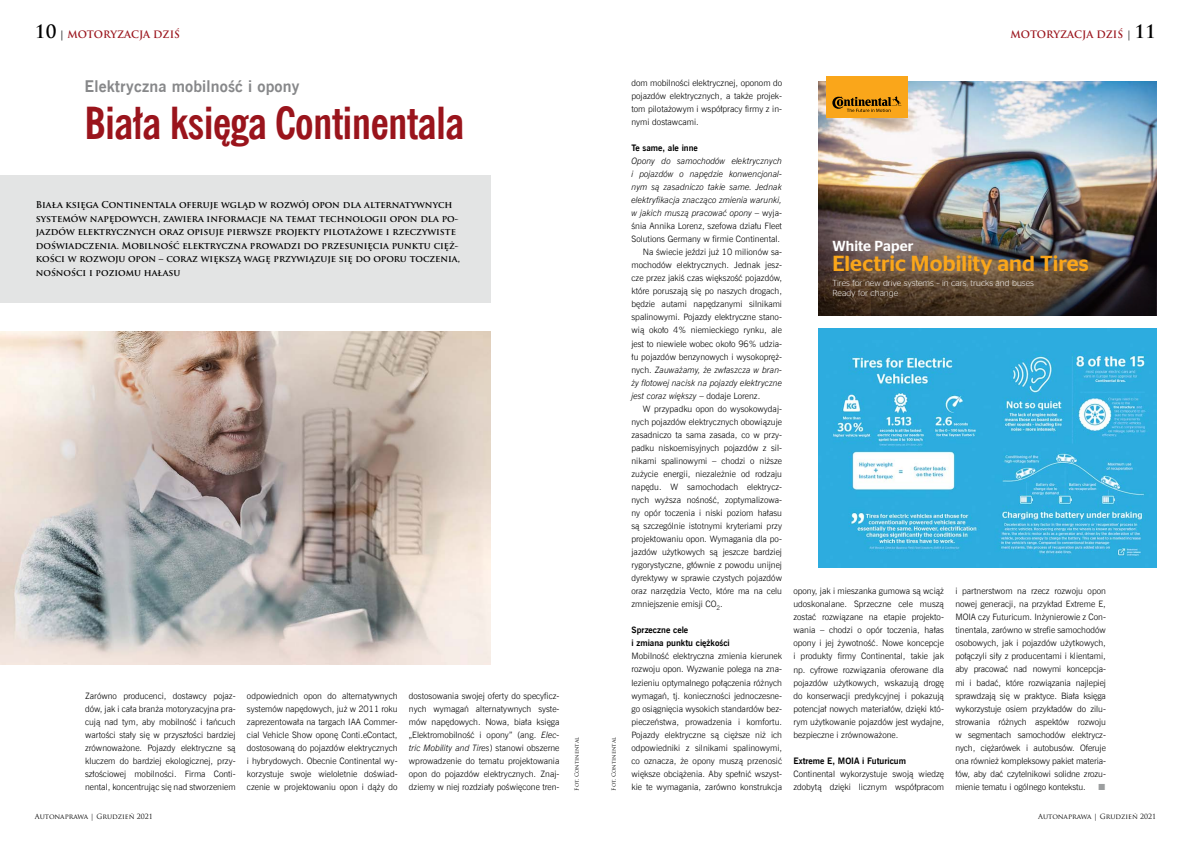
<style>
.page{position:relative;width:1191px;height:842px;background:#fff}
.page>*{position:absolute;margin:0;border:0;box-sizing:border-box;transform-origin:0 0}
.t1{font:700 44px "News Goth Cn EU";letter-spacing:-.015em;color:#9a141c}
.t2{font:500 21.8px "Continental Stag Sans";letter-spacing:.005em;color:#faa61a}
.t3{font:700 16px "News Goth EU";letter-spacing:.01em;color:#87888a}
.t4{font:500 14.5px "Continental Stag Sans";letter-spacing:.005em;color:#fff}
.t5{font:700 10px "Trajan Pro";color:#9a141c}
.t6{font:700 9.2px/13.5px "Trajan Pro";color:#000}
.t7{font:8.8px/13px "News Goth Lt EU";color:#000;text-align:justify}
.t8{font:italic 8.8px "News Goth Lt EU";color:#000}
.t9{font:700 8.8px/13px "News Goth EU";color:#000}
.t10{font:8.8px "Zapf Dingbats ITC";color:#9c9e9f}
.t11{font:300 8.7px/10.2px "Continental Stag Sans";color:#fff}
.t12{font:7px "Trajan Pro";color:#000}
.t13{font:5.5px "Trajan Pro";letter-spacing:-.01em;color:#000}
.s1{font-size:18px;color:#000}
.s2{color:#000}
.s3{font-style:italic}
.s4{font-weight:400;color:#000}
.s5{font-style:normal}
</style>
<div class="page">
<div style="left:0;top:176px;width:490px;height:127px;background:#e3e4e4"></div>
<img style="left:0;top:332px;width:490px;height:332px">
<img style="left:818px;top:81px;width:338px;height:125px">
<img style="left:818px;top:206px;width:338px;height:109px">
<div style="left:826px;top:77px;width:81px;height:41px;background:#faa61a"></div>
<svg style="left:832px;top:96px;width:69px;height:16px"></svg>
<img style="left:818px;top:328px;width:338px;height:239px">
<p class="t5" style="left:35px;top:28px;width:147px"><span class="s1">10</span> <span class="s2">|</span> MOTORYZACJA DZIŚ</p>
<h3 class="t3" style="left:85px;top:76px;width:216px">Elektryczna mobilność i opony</h3>
<h1 class="t1" style="left:85px;top:96px;width:381px">Biała księga Continentala</h1>
<p class="t6" style="left:36px;top:198px;width:425px">Biała księga Continentala oferuje wgląd w rozwój opon dla alternatywnych systemów napędowych, zawiera informacje na temat technologii opon dla po&shy;jazdów elektrycznych oraz opisuje pierwsze projekty pilotażowe i rzeczywiste doświadczenia. Mobilność elektryczna prowadzi do przesunięcia punktu cięż&shy;kości w rozwoju opon – coraz większą wagę przywiązuje się do oporu toczenia, nośności i poziomu hałasu</p>
<p class="t7" style="left:85px;top:689px;width:152px">Zarówno producenci, dostawcy pojaz&shy;dów, jak i cała branża motoryzacyjna pra&shy;cują nad tym, aby mobilność i łańcuch wartości stały się w przyszłości bardziej zrównoważone. Pojazdy elektryczne są kluczem do bardziej ekologicznej, przy&shy;szłościowej mobilności. Firma Conti&shy;nental, koncentrując się nad stworzeniem</p>
<p class="t7" style="left:409px;top:689px;width:152px">dostosowania swojej oferty do specyficz&shy;nych wymagań alternatywnych syste&shy;mów napędowych. Nowa, biała księga „Elektromobilność i opony” (ang. <span class="s3">Elec&shy;tric Mobility and Tires</span>) stanowi obszerne wprowadzenie do tematu projektowania opon do pojazdów elektrycznych. Znaj&shy;dziemy w niej rozdziały poświęcone tren-</p>
<p class="t7" style="left:247px;top:689px;width:152px">odpowiednich opon do alternatywnych systemów napędowych, już w 2011 roku zaprezentowała na targach IAA Commer&shy;cial Vehicle Show oponę Conti.eContact, dostosowaną do pojazdów elektrycznych i hybrydowych. Obecnie Continental wy&shy;korzystuje swoje wieloletnie doświad&shy;czenie w projektowaniu opon i dąży do</p>
<p class="t12" style="left:35px;top:812px;width:119px">Autonaprawa | Grudzień 2021</p>
<p class="t13" style="left:573px;top:791px;width:55px;rotate:-90deg">Fot. Continental</p>
<p class="t5" style="left:1010px;top:28px;width:147px">MOTORYZACJA DZIŚ <span class="s4">|</span> <span class="s1">11</span></p>
<p class="t13" style="left:610px;top:791px;width:55px;rotate:-90deg">Fot. Continental</p>
<p class="t7" style="left:631px;top:76px;width:152px">dom mobilności elektrycznej, oponom do pojazdów elektrycznych, a także projek&shy;tom pilotażowym i współpracy firmy z in&shy;nymi dostawcami.</p>
<p class="t9" style="left:631px;top:142px;width:68px">Te same, ale inne</p>
<p class="t8" style="left:631px;top:156px;width:152px">Opony do samochodów elektrycznych</p>
<p class="t8" style="left:631px;top:169px;width:152px">i pojazdów o napędzie konwencjonal-</p>
<p class="t8" style="left:631px;top:182px;width:152px">nym są zasadniczo takie same. Jednak</p>
<p class="t8" style="left:631px;top:195px;width:152px">elektryfikacja znacząco zmienia warunki,</p>
<p class="t8" style="left:631px;top:208px;width:152px">w jakich muszą pracować opony <span class="s5">– wyja-</span></p>
<p class="t7" style="left:631px;top:220px;width:152px">śnia Annika Lorenz, szefowa działu Fleet</p>
<p class="t7" style="left:631px;top:233px;width:150px">Solutions Germany w firmie Continental.</p>
<p class="t7" style="left:643px;top:246px;width:141px">Na świecie jeździ już 10 milionów sa-</p>
<p class="t7" style="left:631px;top:259px;width:152px">mochodów elektrycznych. Jednak jesz-</p>
<p class="t7" style="left:631px;top:272px;width:152px">cze przez jakiś czas większość pojazdów,</p>
<p class="t7" style="left:631px;top:285px;width:152px">które poruszają się po naszych drogach,</p>
<p class="t7" style="left:631px;top:298px;width:152px">będzie autami napędzanymi silnikami</p>
<p class="t7" style="left:631px;top:311px;width:152px">spalinowymi. Pojazdy elektryczne stano-</p>
<p class="t7" style="left:631px;top:324px;width:152px">wią około 4% niemieckiego rynku, ale</p>
<p class="t7" style="left:631px;top:337px;width:152px">jest to niewiele wobec około 96% udzia-</p>
<p class="t7" style="left:631px;top:350px;width:152px">łu pojazdów benzynowych i wysokopręż-</p>
<p class="t8" style="left:631px;top:364px;width:152px"><span class="s5">nych.</span> Zauważamy, że zwłaszcza w bran-</p>
<p class="t8" style="left:631px;top:377px;width:152px">ży flotowej nacisk na pojazdy elektryczne</p>
<p class="t8" style="left:631px;top:390px;width:130px">jest coraz większy <span class="s5">– dodaje Lorenz.</span></p>
<p class="t7" style="left:643px;top:402px;width:141px">W przypadku opon do wysokowydaj-</p>
<p class="t7" style="left:631px;top:415px;width:152px">nych pojazdów elektrycznych obowiązuje</p>
<p class="t7" style="left:631px;top:428px;width:152px">zasadniczo ta sama zasada, co w przy-</p>
<p class="t7" style="left:631px;top:441px;width:152px">padku niskoemisyjnych pojazdów z sil-</p>
<p class="t7" style="left:631px;top:454px;width:152px">nikami spalinowymi – chodzi o niższe</p>
<p class="t7" style="left:631px;top:467px;width:152px">zużycie energii, niezależnie od rodzaju</p>
<p class="t7" style="left:631px;top:480px;width:152px">napędu. W samochodach elektrycz-</p>
<p class="t7" style="left:631px;top:494px;width:152px">nych wyższa nośność, zoptymalizowa-</p>
<p class="t7" style="left:631px;top:507px;width:152px">ny opór toczenia i niski poziom hałasu</p>
<p class="t7" style="left:631px;top:520px;width:152px">są szczególnie istotnymi kryteriami przy</p>
<p class="t7" style="left:631px;top:533px;width:152px">projektowaniu opon. Wymagania dla po-</p>
<p class="t7" style="left:631px;top:546px;width:152px">jazdów użytkowych są jeszcze bardziej</p>
<p class="t7" style="left:631px;top:559px;width:152px">rygorystyczne, głównie z powodu unijnej</p>
<p class="t7" style="left:631px;top:572px;width:152px">dyrektywy w sprawie czystych pojazdów</p>
<p class="t7" style="left:631px;top:585px;width:152px">oraz narzędzia Vecto, które ma na celu</p>
<p class="t7" style="left:631px;top:598px;width:93px">zmniejszenie emisji CO<sub>2</sub>.</p>
<p class="t9" style="left:631px;top:624px;width:100px">Sprzeczne cele<br>i zmiana punktu ciężkości</p>
<p class="t7" style="left:631px;top:650px;width:152px">Mobilność elektryczna zmienia kierunek rozwoju opon. Wyzwanie polega na zna&shy;lezieniu optymalnego połączenia różnych wymagań, tj. konieczności jednoczesne&shy;go osiągnięcia wysokich standardów bez&shy;pieczeństwa, prowadzenia i komfortu.<br>Pojazdy elektryczne są cięższe niż ich odpowiedniki z silnikami spalinowymi, co oznacza, że opony muszą przenosić większe obciążenia. Aby spełnić wszyst&shy;kie te wymagania, zarówno konstrukcja</p>
<h3 class="t4" style="left:832px;top:238px;width:82px">White Paper</h3>
<h2 class="t2" style="left:832px;top:251px;width:258px">Electric Mobility and Tires</h2>
<p class="t11" style="left:832px;top:277px;width:203px">Tires for new drive systems – in cars, trucks and buses<br>Ready for change</p>
<p class="t7" style="left:793px;top:585px;width:152px">opony, jak i mieszanka gumowa są wciąż udoskonalane. Sprzeczne cele muszą zostać rozwiązane na etapie projekto&shy;wania – chodzi o opór toczenia, hałas opony i jej żywotność. Nowe koncepcje i produkty firmy Continental, takie jak np. cyfrowe rozwiązania oferowane dla pojazdów użytkowych, wskazują drogę do konserwacji predykcyjnej i pokazują potencjał nowych materiałów, dzięki któ&shy;rym użytkowanie pojazdów jest wydajne, bezpieczne i zrównoważone.</p>
<p class="t9" style="left:793px;top:754px;width:114px">Extreme E, MOIA i Futuricum</p>
<p class="t7" style="left:793px;top:767px;width:152px">Continental wykorzystuje swoją wiedzę zdobytą dzięki licznym współpracom</p>
<p class="t7" style="left:955px;top:585px;width:152px">i partnerstwom na rzecz rozwoju opon nowej generacji, na przykład Extreme E, MOIA czy Futuricum. Inżynierowie z Con&shy;tinentala, zarówno w strefie samochodów osobowych, jak i pojazdów użytkowych, połączyli siły z producentami i klientami, aby pracować nad nowymi koncepcja&shy;mi i badać, które rozwiązania najlepiej sprawdzają się w praktyce. Biała księga wykorzystuje osiem przykładów do zilu&shy;strowania różnych aspektów rozwoju w segmentach samochodów elektrycz&shy;nych, ciężarówek i autobusów. Oferuje ona również kompleksowy pakiet materia&shy;łów, aby dać czytelnikowi solidne zrozu&shy;mienie tematu i ogólnego kontekstu.</p>
<p class="t10" style="left:1098px;top:783px;width:8px">■</p>
<p class="t12" style="left:1038px;top:812px;width:119px">Autonaprawa | Grudzień 2021</p>
</div>
